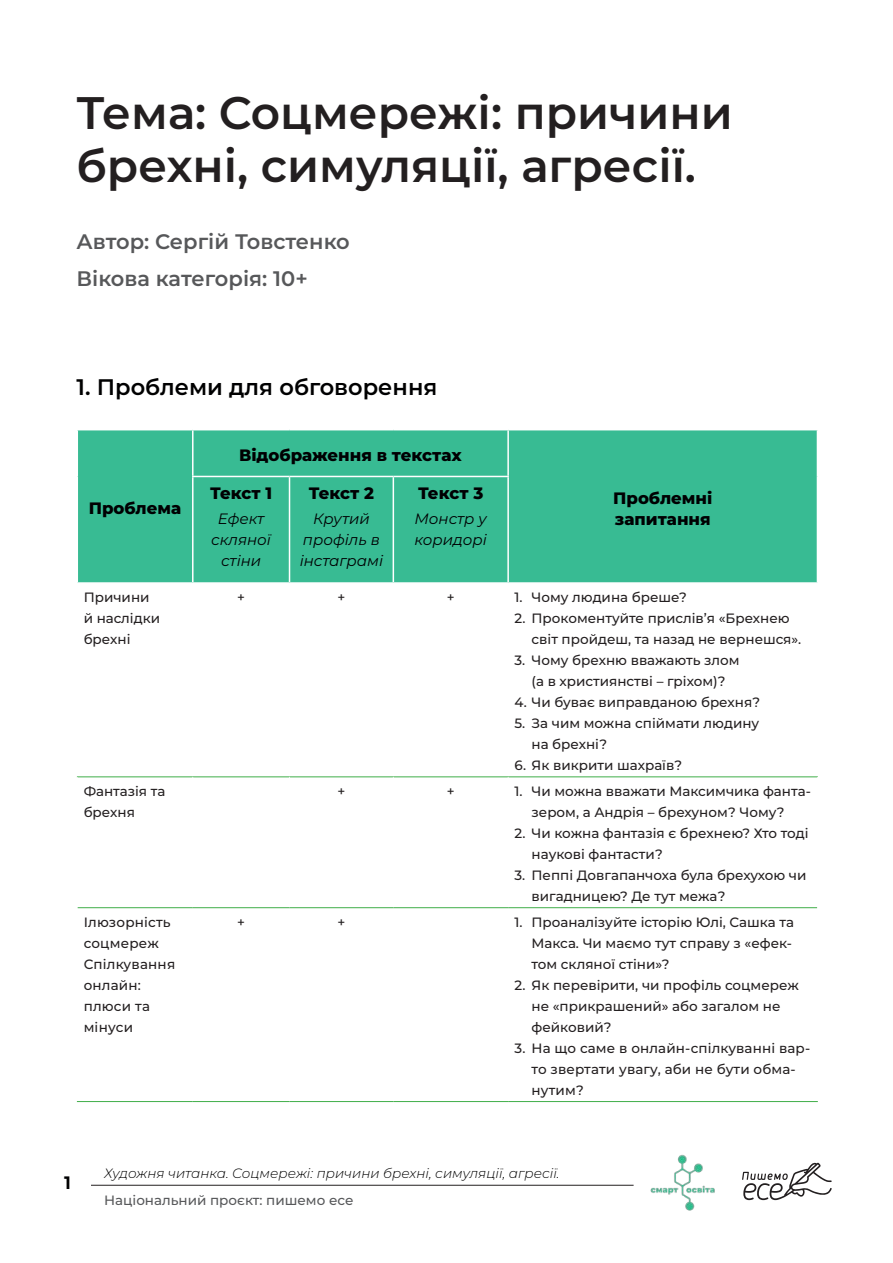
<style>
.page{position:relative;width:893px;height:1263px;background:#fff}
.page>*{position:absolute;margin:0;border:0;box-sizing:border-box;transform-origin:0 0}
.t1{font:600 45.6px/53.1px "Montserrat";color:#231f20}
.t2{font:600 22.5px "Montserrat";color:#000001}
.t3{font:600 21px/36.8px "Montserrat";color:#57585a}
.t4{font:700 18px "Montserrat";color:#000001}
.t5{font:800 16.5px/21px "Montserrat";color:#000002}
.t6{font:italic 15px/21px "Montserrat";color:#000002;text-align:center}
.t7{font:500 13.5px/21px "Montserrat";color:#231f20}
.t8{font:italic 300 13.5px "Montserrat";color:#000001}
.t9{font:500 13.5px "Montserrat";color:#57585a}
</style>
<div class="page">
<div style="left:78px;top:430px;width:739px;height:152px;background:#38bb93"></div>
<hr style="left:192px;top:430px;width:2px;height:46px;background:#fff">
<hr style="left:507px;top:430px;width:2px;height:46px;background:#fff">
<hr style="left:192px;top:476px;width:97px;height:1px;background:#fff">
<hr style="left:192px;top:477px;width:2px;height:105px;background:#fff">
<hr style="left:289px;top:476px;width:104px;height:1px;background:#fff">
<hr style="left:289px;top:477px;width:1px;height:105px;background:#fff">
<hr style="left:393px;top:476px;width:116px;height:1px;background:#fff">
<hr style="left:393px;top:477px;width:1px;height:105px;background:#fff">
<hr style="left:507px;top:477px;width:2px;height:105px;background:#fff">
<hr style="left:77px;top:776px;width:116px;height:1px;background:#40ae49">
<hr style="left:193px;top:776px;width:96px;height:1px;background:#40ae49">
<hr style="left:289px;top:776px;width:104px;height:1px;background:#40ae49">
<hr style="left:393px;top:776px;width:115px;height:1px;background:#40ae49">
<hr style="left:508px;top:776px;width:310px;height:1px;background:#40ae49">
<hr style="left:78px;top:907px;width:115px;height:1px;background:#40ae49">
<hr style="left:193px;top:907px;width:96px;height:1px;background:#40ae49">
<hr style="left:289px;top:907px;width:104px;height:1px;background:#40ae49">
<hr style="left:393px;top:907px;width:115px;height:1px;background:#40ae49">
<hr style="left:508px;top:907px;width:309px;height:1px;background:#40ae49">
<hr style="left:77px;top:1101px;width:116px;height:1px;background:#40ae49">
<hr style="left:193px;top:1101px;width:96px;height:1px;background:#40ae49">
<hr style="left:289px;top:1101px;width:104px;height:1px;background:#40ae49">
<hr style="left:393px;top:1101px;width:115px;height:1px;background:#40ae49">
<hr style="left:508px;top:1101px;width:310px;height:1px;background:#40ae49">
<hr style="left:91px;top:1185px;width:543px;height:1px;background:#231f20">
<svg style="left:742px;top:1162px;width:90px;height:38px"></svg>
<img style="left:650px;top:1154px;width:65px;height:57px">
<h1 class="t1" style="left:77px;top:85px;width:658px">Тема: Соцмережі: причини брехні, симуляції, агресії.</h1>
<h3 class="t3" style="left:77px;top:222px;width:275px">Автор: Сергій Товстенко<br>Вікова категорія: 10+</h3>
<h2 class="t2" style="left:77px;top:372px;width:362px">1. Проблеми для обговорення</h2>
<p class="t5" style="left:89px;top:497px;width:94px">Проблема</p>
<p class="t5" style="left:239px;top:444px;width:224px">Відображення в текстах</p>
<p class="t5" style="left:210px;top:482px;width:64px">Текст 1</p>
<p class="t6" style="left:211px;top:508px;width:61px">Ефект скляної стіни</p>
<p class="t5" style="left:309px;top:482px;width:67px">Текст 2</p>
<p class="t6" style="left:300px;top:508px;width:85px">Крутий профіль в інстаграмі</p>
<p class="t5" style="left:418px;top:482px;width:67px">Текст 3</p>
<p class="t6" style="left:414px;top:508px;width:74px;text-align:left">Монстр у коридорі</p>
<p class="t5" style="left:613px;top:487px;width:101px">Проблемні запитання</p>
<p class="t7" style="left:84px;top:587px;width:78px">Причини й наслідки брехні</p>
<p class="t7" style="left:237px;top:587px;width:9px">+</p>
<p class="t7" style="left:337px;top:587px;width:9px">+</p>
<p class="t7" style="left:447px;top:587px;width:9px">+</p>
<p class="t7" style="left:514px;top:587px;width:174px">1. Чому людина бреше?</p>
<p class="t7" style="left:531px;top:608px;width:271px;text-indent:-17px">2. Прокоментуйте прислів’я «Брехнею світ пройдеш, та назад не вернешся».</p>
<p class="t7" style="left:514px;top:650px;width:227px;text-align:center">3. Чому брехню вважають злом (а в християнстві – гріхом)?</p>
<p class="t7" style="left:514px;top:692px;width:247px">4. Чи буває виправданою брехня?</p>
<p class="t7" style="left:531px;top:713px;width:229px;text-indent:-17px">5. За чим можна спіймати людину на брехні?</p>
<p class="t7" style="left:514px;top:755px;width:169px">6. Як викрити шахраїв?</p>
<p class="t7" style="left:84px;top:780px;width:83px">Фантазія та брехня</p>
<p class="t7" style="left:337px;top:780px;width:9px">+</p>
<p class="t7" style="left:447px;top:780px;width:9px">+</p>
<p class="t7" style="left:531px;top:780px;width:281px;text-indent:-17px">1. Чи можна вважати Максимчика фанта&shy;зером, а Андрія – брехуном? Чому?</p>
<p class="t7" style="left:531px;top:822px;width:279px;text-indent:-17px">2. Чи кожна фантазія є брехнею? Хто тоді наукові фантасти?</p>
<p class="t7" style="left:531px;top:864px;width:276px;text-indent:-17px">3. Пеппі Довгапанчоха була брехухою чи вигадницею? Де тут межа?</p>
<p class="t7" style="left:84px;top:911px;width:93px">Ілюзорність соцмереж<br>Спілкування онлайн: плюси та мінуси</p>
<p class="t7" style="left:237px;top:911px;width:9px">+</p>
<p class="t7" style="left:337px;top:911px;width:9px">+</p>
<p class="t7" style="left:531px;top:911px;width:264px;text-indent:-17px">1. Проаналізуйте історію Юлі, Сашка та<br>Макса. Чи маємо тут справу з «ефек&shy;том скляної стіни»?</p>
<p class="t7" style="left:531px;top:974px;width:269px;text-indent:-17px">2. Як перевірити, чи профіль соцмереж не «прикрашений» або загалом не фейковий?</p>
<p class="t7" style="left:531px;top:1037px;width:280px;text-indent:-17px">3. На що саме в онлайн-спілкуванні вар&shy;то звертати увагу, аби не бути обма&shy;нутим?</p>
<h3 class="t4" style="left:64px;top:1172px;width:9px">1</h3>
<p class="t8" style="left:104px;top:1164px;width:457px">Художня читанка. Соцмережі: причини брехні, симуляції, агресії.</p>
<p class="t9" style="left:104px;top:1190px;width:251px">Національний проєкт: пишемо есе</p>
</div>
